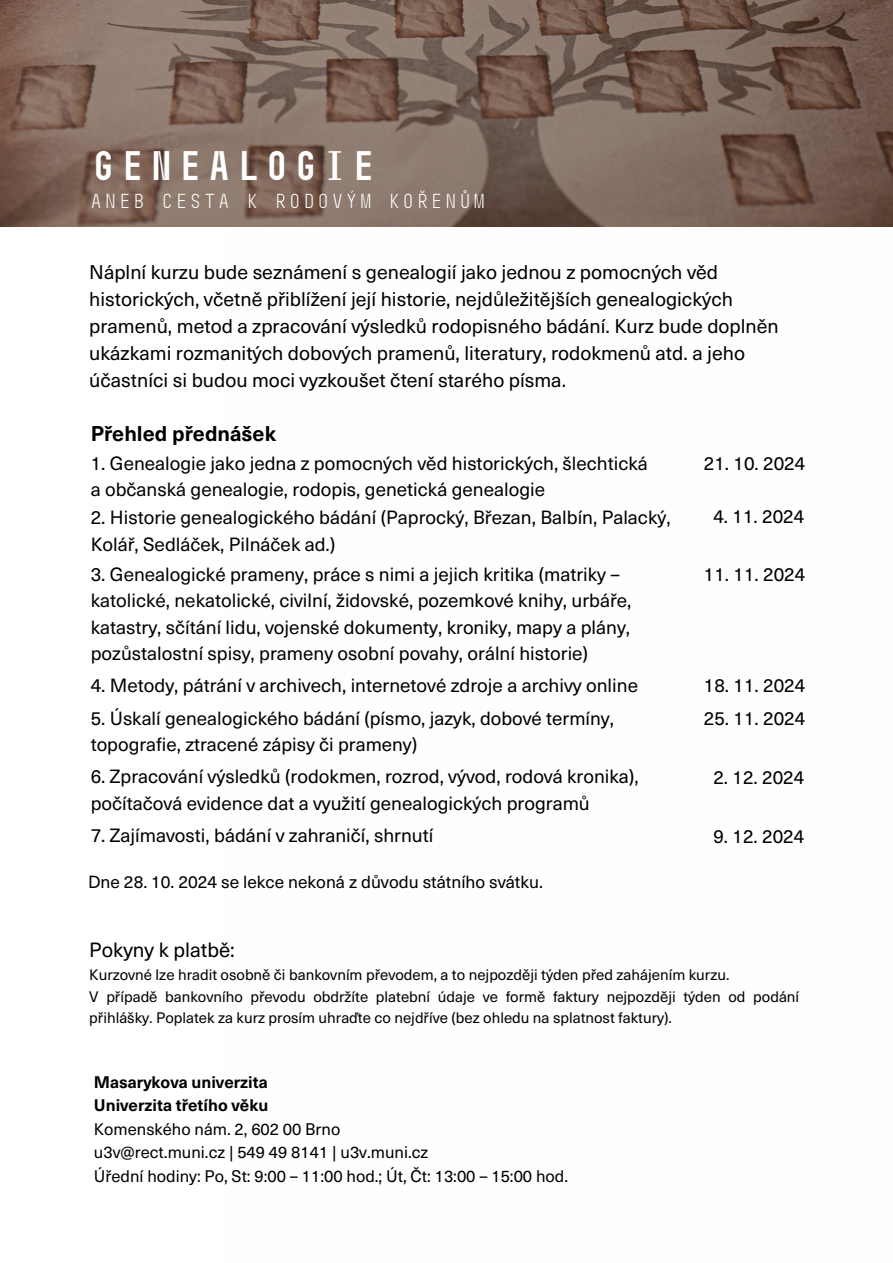
<style>
.page{position:relative;width:893px;height:1263px;background:#fff}
.page>*{position:absolute;margin:0;border:0;box-sizing:border-box;transform-origin:0 0}
.t1{font:700 41.25px "Muni";color:#fff}
.t2{font:700 21px "Neue Haas Unica Pro";color:#000}
.t3{font:20.25px "Muni";color:#fff}
.t4{font:20.25px "Neue Haas Unica Pro";color:#000}
.t5{font:19.5px/27px "Neue Haas Unica Pro";color:#000}
.t6{font:18.83px/26.3px "Neue Haas Unica Pro";color:#000}
.t7{font:18.75px/26.2px "Neue Haas Unica Pro";color:#000}
.t8{font:17.25px "Neue Haas Unica Pro";color:#000}
.t9{font:16.5px "Neue Haas Unica Pro";color:#000}
.t10{font:700 16.5px "Neue Haas Unica Pro";color:#000}
.t11{font:15px/21.4px "Neue Haas Unica Pro";color:#000}
</style>
<div class="page">
<img style="left:0;top:0;width:893px;height:227px">
<h4 class="t1" style="left:89px;top:141px;width:290px">GENEALOGIE</h4>
<h4 class="t3" style="left:89px;top:189px;width:398px">ANEB CESTA K RODOVÝM KOŘENŮM</h4>
<h4 class="t5" style="left:89px;top:257px;width:691px">Náplní kurzu bude seznámení s genealogií jako jednou z pomocných věd historických, včetně přiblížení její historie, nejdůležitějších genealogických pramenů, metod a zpracování výsledků rodopisného bádání. Kurz bude doplněn ukázkami rozmanitých dobových pramenů, literatury, rodokmenů atd. a jeho účastníci si budou moci vyzkoušet čtení starého písma.</h4>
<p class="t2" style="left:91px;top:416px;width:187px">Přehled přednášek</p>
<h4 class="t6" style="left:91px;top:449px;width:559px">1. Genealogie jako jedna z pomocných věd historických, šlechtická a občanská genealogie, rodopis, genetická genealogie</h4>
<h4 class="t6" style="left:91px;top:503px;width:581px">2. Historie genealogického bádání (Paprocký, Březan, Balbín, Palacký,<br>Kolář, Sedláček, Pilnáček ad.)</h4>
<p class="t6" style="left:91px;top:560px;width:542px">3. Genealogické prameny, práce s nimi a jejich kritika (matriky – katolické, nekatolické, civilní, židovské, pozemkové knihy, urbáře, katastry, sčítání lidu, vojenské dokumenty, kroniky, mapy a plány, pozůstalostní spisy, prameny osobní povahy, orální historie)</p>
<p class="t6" style="left:91px;top:671px;width:549px">4. Metody, pátrání v archivech, internetové zdroje a archivy online</p>
<p class="t7" style="left:91px;top:704px;width:525px">5. Úskalí genealogického bádání (písmo, jazyk, dobové termíny, topografie, ztracené zápisy či prameny)</p>
<p class="t6" style="left:91px;top:762px;width:549px">6. Zpracování výsledků (rodokmen, rozrod, vývod, rodová kronika), počítačová evidence dat a využití genealogických programů</p>
<p class="t6" style="left:91px;top:821px;width:344px">7. Zajímavosti, bádání v zahraničí, shrnutí</p>
<p class="t8" style="left:88px;top:868px;width:456px">Dne 28. 10. 2024 se lekce nekoná z důvodu státního svátku.</p>
<h4 class="t7" style="left:704px;top:449px;width:103px">21. 10. 2024</h4>
<h4 class="t7" style="left:713px;top:502px;width:92px">4. 11. 2024</h4>
<h4 class="t7" style="left:704px;top:560px;width:103px">11. 11. 2024</h4>
<h4 class="t7" style="left:704px;top:671px;width:103px">18. 11. 2024</h4>
<h4 class="t7" style="left:704px;top:704px;width:103px">25. 11. 2024</h4>
<h4 class="t7" style="left:713px;top:763px;width:92px">2. 12. 2024</h4>
<h4 class="t7" style="left:713px;top:822px;width:92px">9. 12. 2024</h4>
<h4 class="t4" style="left:89px;top:933px;width:147px">Pokyny k platbě:</h4>
<h4 class="t11" style="left:89px;top:963px;width:641px">Kurzovné lze hradit osobně či bankovním převodem, a to nejpozději týden před zahájením kurzu.</h4>
<h4 class="t11" style="left:89px;top:985px;width:711px">V případě bankovního převodu obdržíte platební údaje ve formě faktury nejpozději týden od podání přihlášky. Poplatek za kurz prosím uhraďte co nejdříve (bez ohledu na splatnost faktury).</h4>
<p class="t10" style="left:94px;top:1069px;width:175px">Masarykova univerzita</p>
<h1 class="t10" style="left:94px;top:1092px;width:176px">Univerzita třetího věku</h1>
<h3 class="t9" style="left:94px;top:1115px;width:248px">Komenského nám. 2, 602 00 Brno</h3>
<h2 class="t9" style="left:94px;top:1139px;width:336px">u3v@rect.muni.cz | 549 49 8141 | u3v.muni.cz</h2>
<h4 class="t9" style="left:94px;top:1163px;width:475px">Úřední hodiny: Po, St: 9:00 – 11:00 hod.; Út, Čt: 13:00 – 15:00 hod.</h4>
</div>
